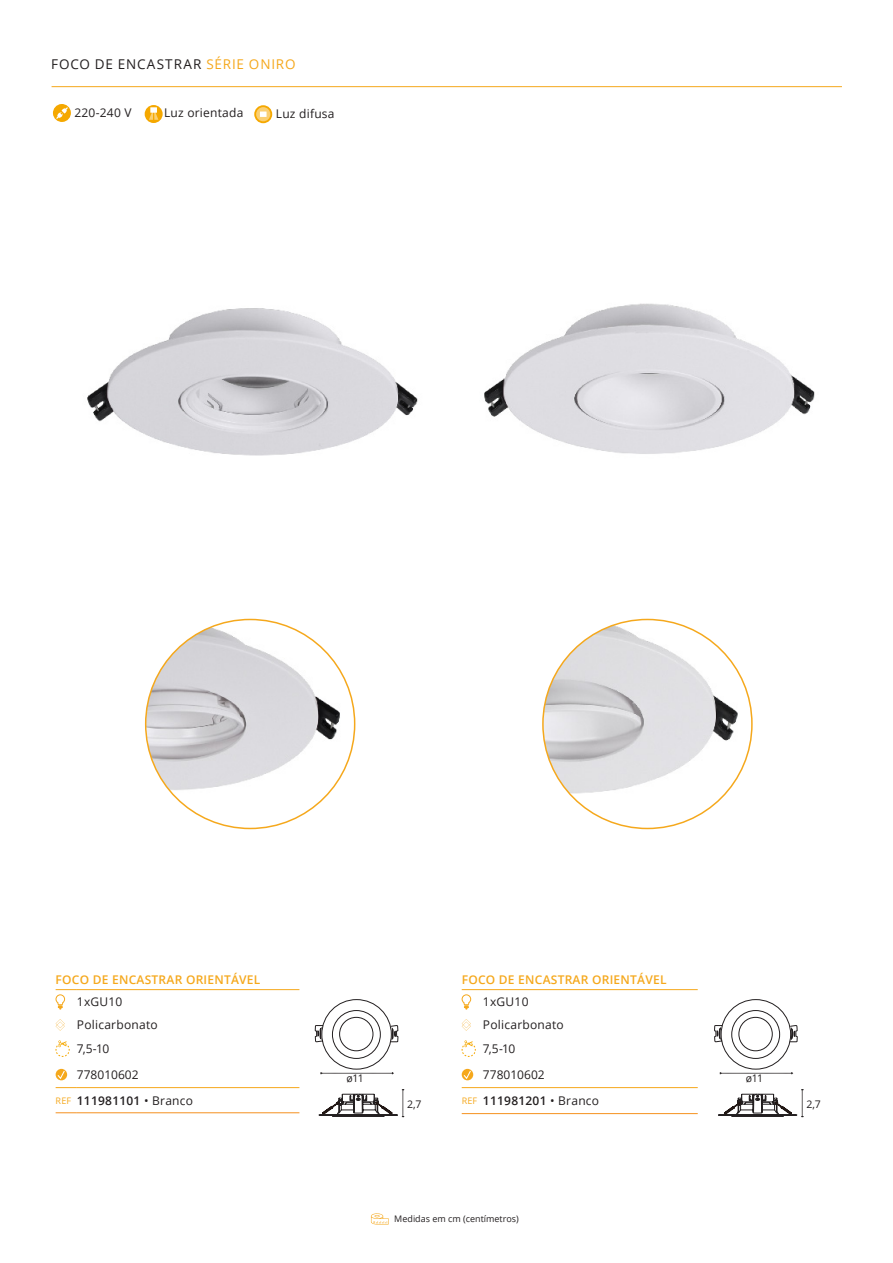
<style>
.page{position:relative;width:893px;height:1263px;background:#fff}
.page>*{position:absolute;margin:0;border:0;box-sizing:border-box;transform-origin:0 0}
.t1{font:13.5px "Open Sans";letter-spacing:.06em;color:#231f20}
.CARACTERISTICA_REFER{font:12px "Open Sans";letter-spacing:.02em;color:#231f20}
.CARACTERISTICA_BASIC{font:600 12px "Open Sans";letter-spacing:.02em;color:#f5a81c}
.CARACTERISTICA_BASIC-2{font:600 12px "Open Sans";letter-spacing:.02em;color:#231f20}
.CARACTERISTICA_REFER-2{font:12px "Open Sans";color:#231f20}
.t2{font:10.5px "Open Sans";letter-spacing:-.055em;color:#231f20}
.t3{font:9px "Open Sans";color:#231f20}
.CARACTERISTICA_REFER-3{font:9px "Open Sans";letter-spacing:.02em;color:#f5a81c}
.s1{color:#f5a81c}
.s2{font-weight:400}
</style>
<div class="page">
<hr style="left:52px;top:86px;width:790px;height:1px;background:#f5a81c">
<svg style="left:53px;top:104px;width:18px;height:18px"></svg>
<svg style="left:56px;top:107px;width:12px;height:12px"></svg>
<div style="left:145px;top:105px;width:18px;height:18px;background:#f5a800;border-radius:50%"></div>
<svg style="left:149px;top:113px;width:9px;height:7px"></svg>
<div style="left:150px;top:107px;width:7px;height:6px;background:#fff"></div>
<svg style="left:254px;top:105px;width:18px;height:18px"></svg>
<div style="left:256px;top:107px;width:14px;height:14px;background:#facf73;border-radius:50%"></div>
<svg style="left:260px;top:112px;width:7px;height:5px"></svg>
<svg style="left:371px;top:1213px;width:18px;height:11px"></svg>
<svg style="left:462px;top:1087px;width:21px;height:1px"></svg>
<hr style="left:483px;top:1087px;width:215px;height:1px;background:#f5a81c">
<svg style="left:462px;top:1113px;width:21px;height:1px"></svg>
<hr style="left:483px;top:1113px;width:215px;height:1px;background:#f5911f">
<hr style="left:483px;top:989px;width:215px;height:1px;background:#f5a81c">
<svg style="left:461px;top:989px;width:22px;height:21px"></svg>
<svg style="left:462px;top:1019px;width:9px;height:12px"></svg>
<svg style="left:461px;top:1040px;width:15px;height:17px"></svg>
<svg style="left:462px;top:1069px;width:11px;height:11px"></svg>
<img style="left:87px;top:308px;width:331px;height:148px">
<svg style="left:56px;top:1087px;width:21px;height:1px"></svg>
<hr style="left:77px;top:1087px;width:222px;height:1px;background:#f5a81c">
<svg style="left:56px;top:1112px;width:21px;height:1px"></svg>
<hr style="left:77px;top:1112px;width:222px;height:1px;background:#f5911f">
<hr style="left:77px;top:989px;width:222px;height:1px;background:#f5a81c">
<svg style="left:55px;top:989px;width:22px;height:21px"></svg>
<svg style="left:56px;top:1019px;width:9px;height:12px"></svg>
<svg style="left:55px;top:1040px;width:15px;height:17px"></svg>
<svg style="left:56px;top:1069px;width:11px;height:11px"></svg>
<img style="left:146px;top:619px;width:209px;height:209px;border-radius:104px">
<img style="left:484px;top:303px;width:331px;height:151px">
<img style="left:543px;top:619px;width:209px;height:209px;border-radius:104px">
<svg style="left:402px;top:1089px;width:2px;height:28px"></svg>
<svg style="left:322px;top:1093px;width:71px;height:24px"></svg>
<hr style="left:319px;top:1115px;width:78px;height:1px;background:#848689">
<div style="left:319px;top:1114px;width:79px;height:1px;border:1px solid #231f20"></div>
<svg style="left:315px;top:999px;width:83px;height:75px"></svg>
<svg style="left:801px;top:1089px;width:2px;height:28px"></svg>
<hr style="left:718px;top:1115px;width:79px;height:1px;background:#848689">
<div style="left:718px;top:1114px;width:79px;height:1px;border:1px solid #231f20"></div>
<svg style="left:714px;top:999px;width:84px;height:75px"></svg>
<svg style="left:724px;top:1093px;width:68px;height:24px"></svg>
<p class="t1" style="left:51px;top:55px;width:246px">FOCO DE ENCASTRAR <span class="s1">SÉRIE ONIRO</span></p>
<p class="CARACTERISTICA_REFER" style="left:74px;top:104px;width:59px">220-240 V</p>
<p class="CARACTERISTICA_REFER" style="left:164px;top:104px;width:81px">Luz orientada</p>
<p class="CARACTERISTICA_REFER" style="left:276px;top:105px;width:60px">Luz difusa</p>
<p class="CARACTERISTICA_BASIC" style="left:56px;top:972px;width:206px">FOCO DE ENCASTRAR ORIENTÁVEL</p>
<p class="CARACTERISTICA_REFER" style="left:77px;top:994px;width:47px">1xGU10</p>
<p class="CARACTERISTICA_REFER" style="left:77px;top:1017px;width:82px">Policarbonato</p>
<p class="CARACTERISTICA_REFER" style="left:77px;top:1041px;width:34px">7,5-10</p>
<p class="CARACTERISTICA_REFER-2" style="left:77px;top:1066px;width:63px">778010602</p>
<p class="CARACTERISTICA_REFER-3" style="left:56px;top:1094px;width:17px">REF</p>
<p class="CARACTERISTICA_BASIC-2" style="left:77px;top:1092px;width:118px">111981101 <span class="s2">• Branco</span></p>
<p class="t2" style="left:407px;top:1096px;width:16px">2,7</p>
<p class="t2" style="left:347px;top:1071px;width:19px">ø11</p>
<p class="CARACTERISTICA_BASIC" style="left:462px;top:972px;width:206px">FOCO DE ENCASTRAR ORIENTÁVEL</p>
<p class="CARACTERISTICA_REFER" style="left:483px;top:994px;width:47px">1xGU10</p>
<p class="CARACTERISTICA_REFER" style="left:483px;top:1017px;width:82px">Policarbonato</p>
<p class="CARACTERISTICA_REFER" style="left:483px;top:1041px;width:34px">7,5-10</p>
<p class="CARACTERISTICA_REFER-2" style="left:483px;top:1066px;width:63px">778010602</p>
<p class="CARACTERISTICA_REFER-3" style="left:462px;top:1094px;width:17px">REF</p>
<p class="CARACTERISTICA_BASIC-2" style="left:483px;top:1092px;width:118px">111981201 <span class="s2">• Branco</span></p>
<p class="t3" style="left:394px;top:1212px;width:126px">Medidas em cm (centímetros)</p>
<p class="t2" style="left:746px;top:1071px;width:19px">ø11</p>
<p class="t2" style="left:806px;top:1096px;width:16px">2,7</p>
</div>
